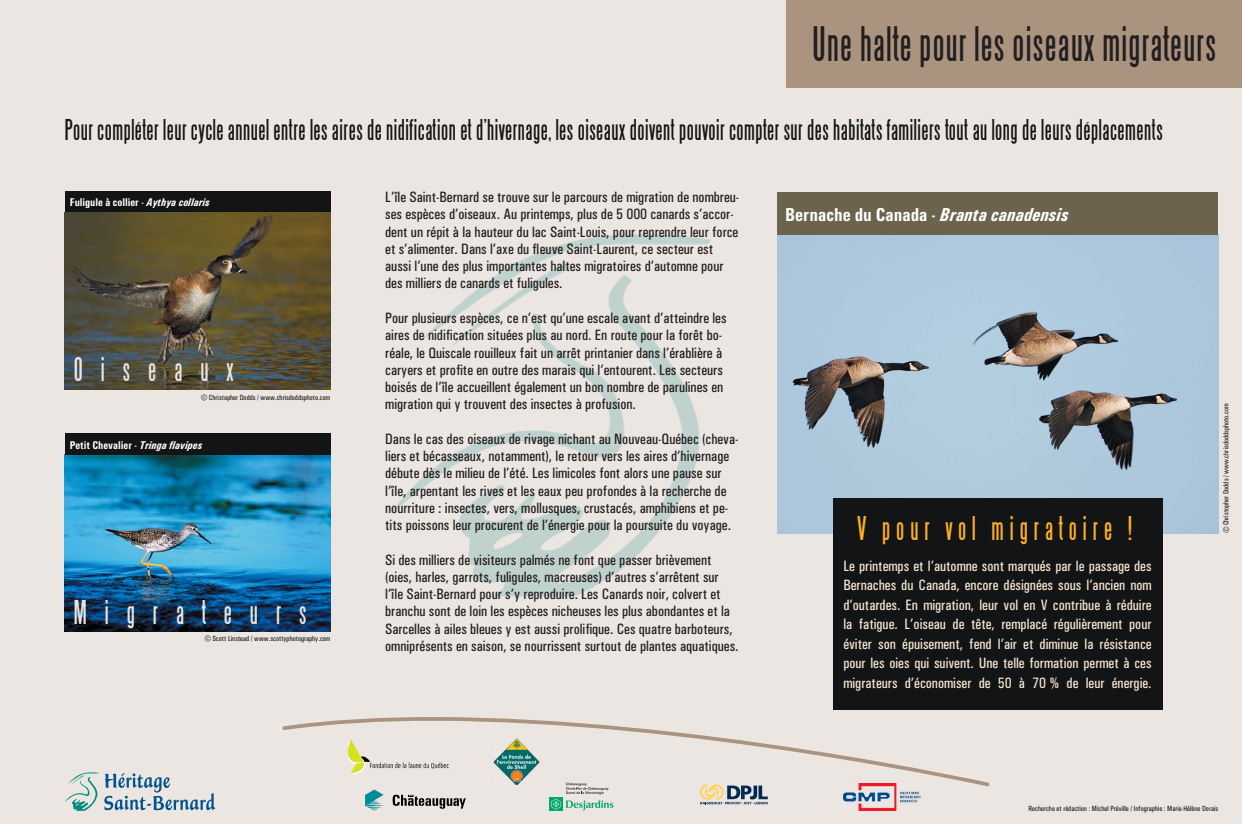
<style>
.page{position:relative;width:1242px;height:824px;background:#fff}
.page>*{position:absolute;margin:0;border:0;box-sizing:border-box;transform-origin:0 0}
.t1{font:43.5px "Steelfish";letter-spacing:.03em;color:#231f20}
.t2{font:30px "Steelfish";letter-spacing:.2em;color:#fcaf23}
.t3{font:30px "Steelfish";letter-spacing:.6em;color:#eae5e1}
.t4{font:26.25px "Steelfish";letter-spacing:.02em;color:#121416}
.t5{font:700 condensed 18.75px "Univers";color:#fff}
.t6{font:500 condensed 15px/17.2px "Univers";color:#231f20}
.t7{font:500 condensed 15px/19.5px "Univers";color:#f7e6d1;text-align:justify}
.t8{font:700 condensed 11.25px "Univers";color:#fff}
.t9{font:500 condensed 7.5px "Univers";color:#231f20}
.s1{font-style:italic}
.s2{font-size:12.75px}
</style>
<div class="page">
<div style="left:0;top:0;width:1242px;height:823px;background:#ebe6e1"></div>
<img style="left:383px;top:197px;width:333px;height:435px">
<div style="left:786px;top:0;width:456px;height:88px;background:#ab947f"></div>
<div style="left:549px;top:797px;width:14px;height:13px;background:#00a664"></div>
<svg style="left:551px;top:786px;width:62px;height:24px"></svg>
<svg style="left:699px;top:786px;width:69px;height:18px"></svg>
<svg style="left:282px;top:717px;width:708px;height:69px;background:#e6e0da"></svg>
<img style="left:349px;top:738px;width:106px;height:36px">
<svg style="left:365px;top:789px;width:19px;height:22px"></svg>
<svg style="left:393px;top:794px;width:73px;height:15px"></svg>
<img style="left:494px;top:739px;width:45px;height:45px">
<svg style="left:65px;top:772px;width:150px;height:38px;background:#b9c9ce"></svg>
<div style="left:65px;top:192px;width:266px;height:21px;background:#121416"></div>
<img style="left:777px;top:236px;width:441px;height:297px">
<img style="left:65px;top:212px;width:266px;height:177px">
<img style="left:65px;top:455px;width:266px;height:176px">
<div style="left:777px;top:192px;width:441px;height:43px;background:#6b634b"></div>
<img style="left:777px;top:235px;width:441px;height:1px">
<div style="left:833px;top:498px;width:329px;height:212px;background:#121416"></div>
<div style="left:65px;top:434px;width:266px;height:21px;background:#121416"></div>
<img style="left:843px;top:783px;width:78px;height:27px">
<h1 class="t1" style="left:813px;top:26px;width:405px">Une halte pour les oiseaux migrateurs</h1>
<h3 class="t4" style="left:65px;top:119px;width:1100px">Pour compléter leur cycle annuel entre les aires de nidification et d’hivernage, les oiseaux doivent pouvoir compter sur des habitats familiers tout au long de leurs déplacements</h3>
<p class="t8" style="left:70px;top:198px;width:141px">Fuligule à collier - <span class="s1">Aythya collaris</span></p>
<h2 class="t3" style="left:74px;top:357px;width:162px">Oiseaux</h2>
<p class="t9" style="left:201px;top:394px;width:131px"><span class="s2">©</span> Christopher Dodds / www.chrisdoddsphoto.com</p>
<p class="t8" style="left:70px;top:441px;width:134px">Petit Chevalier - <span class="s1">Tringa flavipes</span></p>
<h2 class="t3" style="left:74px;top:599px;width:234px">Migrateurs</h2>
<p class="t9" style="left:204px;top:635px;width:128px"><span class="s2">©</span> Scott Linstead / www.scottyphotography.com</p>
<p class="t6" style="left:385px;top:190px;width:356px">L’île Saint-Bernard se trouve sur le parcours de migration de nombreu&shy;ses espèces d’oiseaux. Au printemps, plus de 5 000 canards s’accor&shy;dent un répit à la hauteur du lac Saint-Louis, pour reprendre leur force et s’alimenter. Dans l’axe du fleuve Saint-Laurent, ce secteur est aussi l’une des plus importantes haltes migratoires d’automne pour des milliers de canards et fuligules.</p>
<p class="t6" style="left:385px;top:310px;width:343px">Pour plusieurs espèces, ce n’est qu’une escale avant d’atteindre les aires de nidification situées plus au nord. En route pour la forêt bo&shy;réale, le Quiscale rouilleux fait un arrêt printanier dans l’érablière à caryers et profite en outre des marais qui l’entourent. Les secteurs boisés de l’île accueillent également un bon nombre de parulines en migration qui y trouvent des insectes à profusion.</p>
<p class="t6" style="left:385px;top:431px;width:355px">Dans le cas des oiseaux de rivage nichant au Nouveau-Québec (cheva&shy;liers et bécasseaux, notamment), le retour vers les aires d’hivernage débute dès le milieu de l’été. Les limicoles font alors une pause sur l’île, arpentant les rives et les eaux peu profondes à la recherche de nourriture : insectes, vers, mollusques, crustacés, amphibiens et pe&shy;tits poissons leur procurent de l’énergie pour la poursuite du voyage.</p>
<p class="t6" style="left:385px;top:552px;width:355px">Si des milliers de visiteurs palmés ne font que passer brièvement (oies, harles, garrots, fuligules, macreuses) d’autres s’arrêtent sur l’île Saint-Bernard pour s’y reproduire. Les Canards noir, colvert et branchu sont de loin les espèces nicheuses les plus abondantes et la Sarcelles à ailes bleues y est aussi prolifique. Ces quatre barboteurs, omniprésents en saison, se nourrissent surtout de plantes aquatiques.</p>
<p class="t5" style="left:785px;top:208px;width:285px">Bernache du Canada - <span class="s1">Branta canadensis</span></p>
<h2 class="t2" style="left:858px;top:515px;width:276px">V pour vol migratoire !</h2>
<p class="t7" style="left:843px;top:557px;width:310px">Le printemps et l’automne sont marqués par le passage des Bernaches du Canada, encore désignées sous l’ancien nom d’outardes. En migration, leur vol en V contribue à réduire la fatigue. L’oiseau de tête, remplacé régulièrement pour éviter son épuisement, fend l’air et diminue la résistance pour les oies qui suivent. Une telle formation permet à ces migrateurs d’économiser de 50 à 70 % de leur énergie.</p>
<p class="t9" style="left:1223px;top:533px;width:131px;rotate:-90deg"><span class="s2">©</span> Christopher Dodds / www.chrisdoddsphoto.com</p>
<p class="t9" style="left:1029px;top:805px;width:191px">Recherche et rédaction : Michel Préville / Infographie : Marie-Hélène Dorais</p>
</div>
